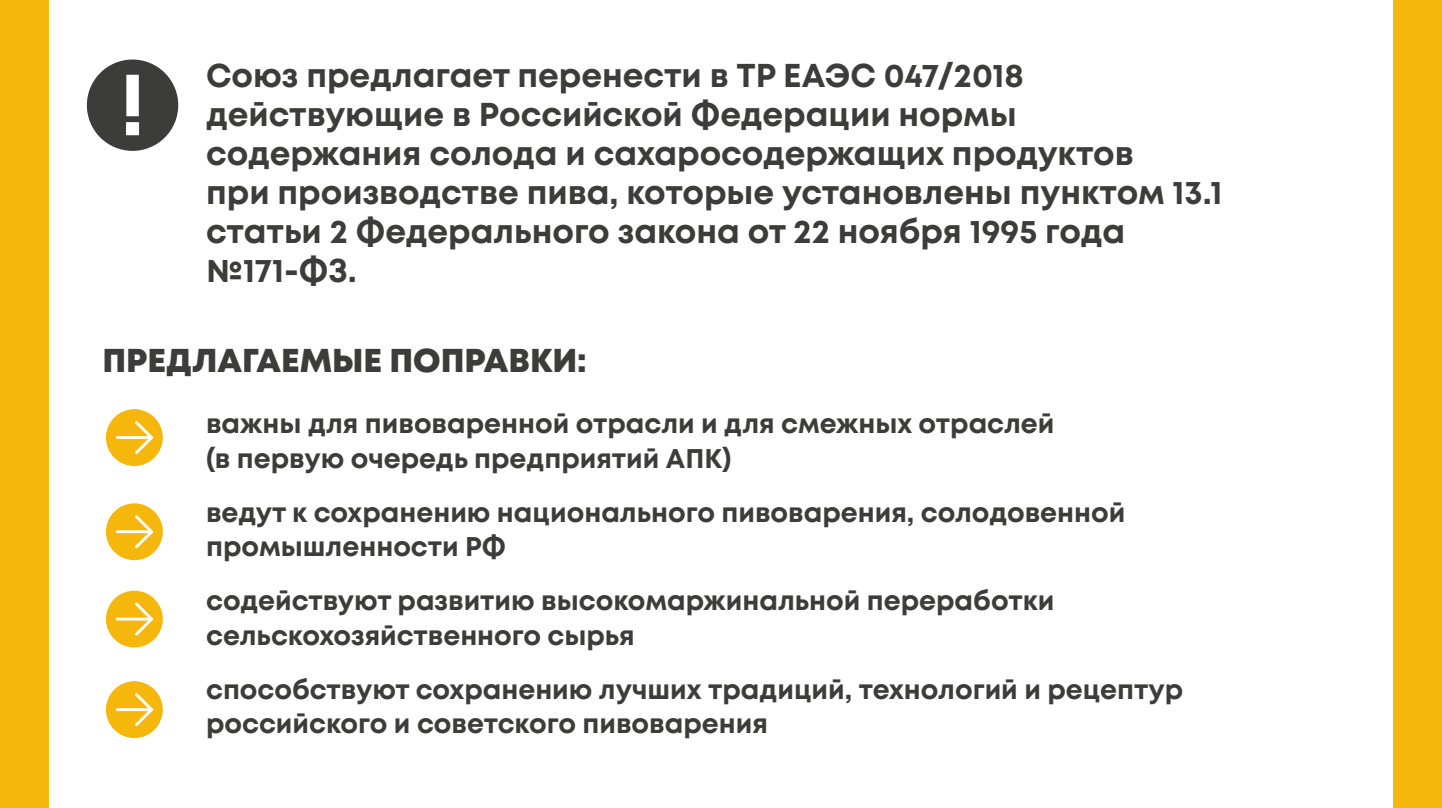
<style>
.page{position:relative;width:1442px;height:808px;background:#fff}
.page>*{position:absolute;margin:0;border:0;box-sizing:border-box;transform-origin:0 0}
.t1{font:700 84px "Mont";color:#fff}
.t2{font:700 33px/39px "Mont";color:#3c3c3b}
.t3{font:800 33px "Mont";color:#3c3c3b}
.t4{font:700 27px/34.5px "Mont";color:#3c3c3b}
</style>
<div class="page">
<div style="left:87px;top:60px;width:91px;height:91px;background:#3c3c3b;border-radius:50%"></div>
<div style="left:106px;top:409px;width:57px;height:57px;background:#f5b70b;border-radius:50%"></div>
<svg style="left:132px;top:418px;width:24px;height:39px"></svg>
<hr style="left:117px;top:436px;width:35px;height:3px;background:#fff">
<div style="left:106px;top:503px;width:57px;height:57px;background:#f5b70b;border-radius:50%"></div>
<svg style="left:132px;top:515px;width:24px;height:36px"></svg>
<hr style="left:117px;top:530px;width:35px;height:3px;background:#fff">
<div style="left:106px;top:591px;width:57px;height:56px;background:#f5b70b;border-radius:50%"></div>
<svg style="left:132px;top:600px;width:24px;height:38px"></svg>
<hr style="left:117px;top:618px;width:35px;height:2px;background:#fff">
<div style="left:106px;top:681px;width:57px;height:57px;background:#f5b70b;border-radius:50%"></div>
<svg style="left:132px;top:690px;width:24px;height:39px"></svg>
<hr style="left:117px;top:708px;width:35px;height:3px;background:#fff">
<div style="left:0;top:0;width:49px;height:808px;background:#f5b70b"></div>
<div style="left:1393px;top:0;width:48px;height:808px;background:#f5b70b"></div>
<h1 class="t1" style="left:119px;top:51px;width:28px">!</h1>
<p class="t2" style="left:206px;top:56px;width:1017px">Союз предлагает перенести в ТР ЕАЭС 047/2018 действующие в Российской Федерации нормы содержания солода и сахаросодержащих продуктов<br>при производстве пива, которые установлены пунктом 13.1 статьи 2 Федерального закона от 22 ноября 1995 года №171-ФЗ.</p>
<p class="t3" style="left:102px;top:339px;width:486px">ПРЕДЛАГАЕМЫЕ ПОПРАВКИ:</p>
<p class="t4" style="left:206px;top:406px;width:850px">важны для пивоваренной отрасли и для смежных отраслей (в первую очередь предприятий АПК)</p>
<p class="t4" style="left:206px;top:495px;width:920px">ведут к сохранению национального пивоварения, солодовенной промышленности РФ</p>
<p class="t4" style="left:206px;top:583px;width:849px">содействуют развитию высокомаржинальной переработки сельскохозяйственного сырья</p>
<p class="t4" style="left:206px;top:672px;width:978px">способствуют сохранению лучших традиций, технологий и рецептур российского и советского пивоварения</p>
</div>
